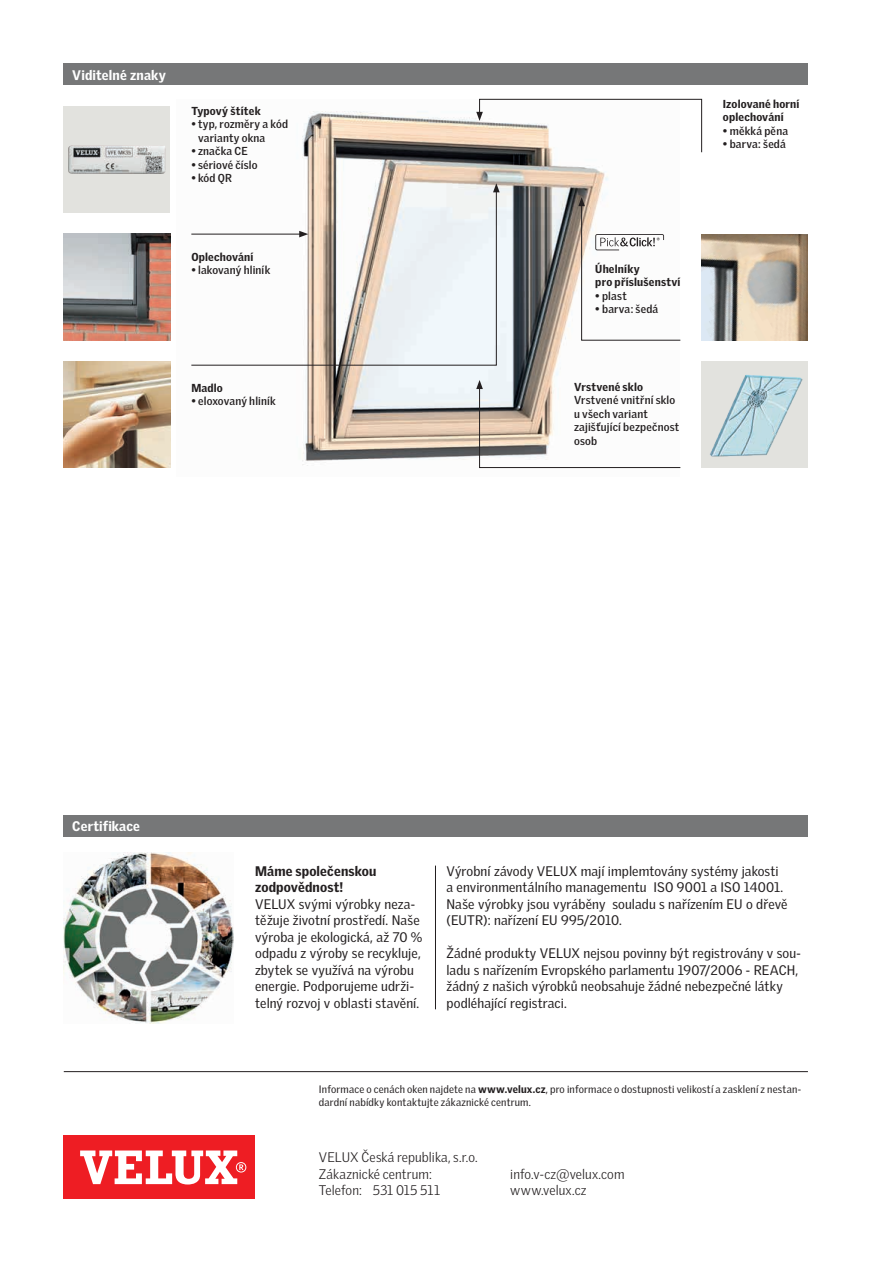
<style>
.page{position:relative;width:893px;height:1263px;background:#fff}
.page>*{position:absolute;margin:0;border:0;box-sizing:border-box;transform-origin:0 0}
.t1{font:13.5px/16.5px "Velux Gothic";letter-spacing:.01em;color:#231f20}
.t2{font:300 13.5px/16.5px "Velux Gothic";letter-spacing:.01em;color:#231f20}
.t3{font:900 13.5px/16.5px "Velux Gothic";letter-spacing:.01em;color:#231f20}
.t4{font:900 13.5px "Velux Gothic";letter-spacing:.01em;color:#fff}
.t5{font:700 11.25px/13.5px "Velux Gothic";letter-spacing:.015em;color:#231f20}
.t6{font:900 11.25px/13.5px "Velux Gothic";letter-spacing:.015em;color:#231f20}
.t7{font:10.5px/13.5px "Velux Gothic";letter-spacing:.02em;color:#231f20}
.s1{font-weight:900}
</style>
<div class="page">
<div style="left:64px;top:1135px;width:191px;height:64px;background:#ee1d23"></div>
<svg style="left:80px;top:1150px;width:166px;height:34px"></svg>
<hr style="left:64px;top:1071px;width:744px;height:1px;background:#231f20">
<img style="left:302px;top:111px;width:377px;height:358px">
<div style="left:64px;top:64px;width:744px;height:21px;background:#767778"></div>
<div style="left:64px;top:816px;width:744px;height:21px;background:#767778"></div>
<hr style="left:435px;top:865px;width:1px;height:144px;background:#231f20">
<img style="left:64px;top:853px;width:170px;height:171px">
<div style="left:64px;top:106px;width:106px;height:107px;background:#e2e2de"></div>
<img style="left:68px;top:145px;width:98px;height:29px">
<img style="left:64px;top:234px;width:106px;height:106px">
<img style="left:702px;top:234px;width:106px;height:106px">
<img style="left:702px;top:361px;width:106px;height:107px">
<svg style="left:578px;top:197px;width:103px;height:144px"></svg>
<svg style="left:191px;top:189px;width:306px;height:177px"></svg>
<svg style="left:493px;top:183px;width:7px;height:9px"></svg>
<svg style="left:476px;top:380px;width:205px;height:88px"></svg>
<svg style="left:476px;top:99px;width:226px;height:54px"></svg>
<img style="left:64px;top:361px;width:106px;height:107px">
<p class="t4" style="left:72px;top:66px;width:95px">Viditelné znaky</p>
<p class="t6" style="left:191px;top:104px;width:71px">Typový štítek</p>
<p class="t5" style="left:198px;top:117px;width:91px;text-indent:-7px">• typ, rozměry a kód varianty okna</p>
<p class="t5" style="left:191px;top:144px;width:58px">• značka CE</p>
<p class="t5" style="left:191px;top:158px;width:68px">• sériové číslo</p>
<p class="t5" style="left:191px;top:171px;width:42px">• kód QR</p>
<p class="t6" style="left:191px;top:250px;width:64px">Oplechování</p>
<p class="t5" style="left:191px;top:263px;width:80px">• lakovaný hliník</p>
<p class="t6" style="left:191px;top:381px;width:33px">Madlo</p>
<p class="t5" style="left:191px;top:394px;width:86px">• eloxovaný hliník</p>
<p class="t6" style="left:723px;top:97px;width:78px">Izolované horní oplechování</p>
<p class="t5" style="left:723px;top:124px;width:67px">• měkká pěna</p>
<p class="t5" style="left:723px;top:137px;width:64px">• barva: šedá</p>
<p class="t6" style="left:595px;top:262px;width:87px">Úhelníky<br>pro příslušenství</p>
<p class="t5" style="left:595px;top:289px;width:33px">• plast</p>
<p class="t5" style="left:595px;top:303px;width:64px">• barva: šedá</p>
<p class="t6" style="left:574px;top:380px;width:71px">Vrstvené sklo</p>
<p class="t5" style="left:574px;top:393px;width:107px">Vrstvené vnitřní sklo u všech variant zajišťující bezpečnost osob</p>
<p class="t4" style="left:72px;top:818px;width:69px">Certifikace</p>
<p class="t3" style="left:255px;top:863px;width:123px">Máme společenskou zodpovědnost!</p>
<p class="t1" style="left:255px;top:895px;width:169px">VELUX svými výrobky neza&shy;těžuje životní prostředí. Naše výroba je ekologická, až 70 % odpadu z výroby se recykluje, zbytek se využívá na výrobu energie. Podporujeme udrži&shy;telný rozvoj v oblasti stavění.</p>
<p class="t1" style="left:446px;top:863px;width:342px">Výrobní závody VELUX mají implemtovány systémy jakosti a environmentálního managementu ISO 9001 a ISO 14001.<br>Naše výrobky jsou vyráběny souladu s nařízením EU o dřevě (EUTR): nařízení EU 995/2010.</p>
<p class="t1" style="left:446px;top:945px;width:356px">Žádné produkty VELUX nejsou povinny být registrovány v sou&shy;ladu s nařízením Evropského parlamentu 1907/2006 - REACH, žádný z našich výrobků neobsahuje žádné nebezpečné látky podléhající registraci.</p>
<p class="t7" style="left:319px;top:1082px;width:484px">Informace o cenách oken najdete na <span class="s1">www.velux.cz</span>, pro informace o dostupnosti velikostí a zasklení z nestan&shy;dardní nabídky kontaktujte zákaznické centrum.</p>
<p class="t2" style="left:319px;top:1149px;width:160px">VELUX Česká republika, s.r.o.<br>Zákaznické centrum:<br>Telefon: 531 015 511</p>
<p class="t2" style="left:510px;top:1165px;width:116px">info.v-cz@velux.com www.velux.cz</p>
</div>
